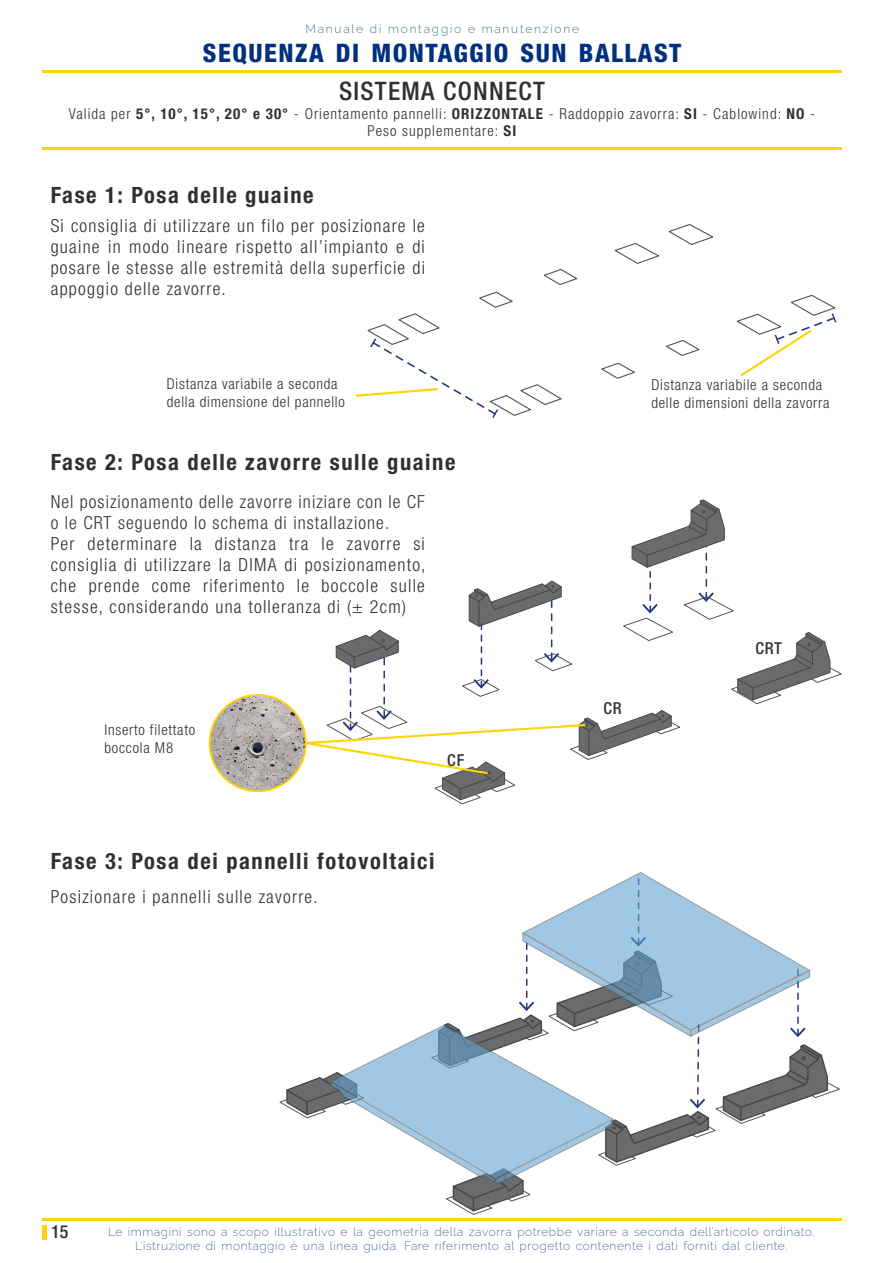
<style>
.page{position:relative;width:893px;height:1263px;background:#fff}
.page>*{position:absolute;margin:0;border:0;box-sizing:border-box;transform-origin:0 0}
.t1{font:800 condensed 25.5px "Helvetica Neue LT Pro";letter-spacing:.06em;color:#003080}
.t2{font:500 condensed 25.5px "Helvetica Neue LT Pro";letter-spacing:.05em;color:#303030}
.t3{font:700 condensed 22.5px "Helvetica Neue LT Pro";letter-spacing:.07em;color:#303030}
.t4{font:300 condensed 18px/21px "Helvetica Neue LT Pro";letter-spacing:.07em;color:#303030;text-align:justify}
.t5{font:300 condensed 18px/21px "Helvetica Neue LT Pro";letter-spacing:.06em;color:#353534}
.t6{font:500 condensed 18px "Helvetica Neue LT Pro";color:#303030}
.t7{font:500 condensed 16.5px "Helvetica Neue LT Pro";letter-spacing:.045em;color:#353534}
.t8{font:300 condensed 15px/18px "Helvetica Neue LT Pro";letter-spacing:.05em;color:#303030}
.t9{font:300 condensed 15px/16.5px "Helvetica Neue LT Pro";letter-spacing:.07em;color:#303030;text-align:center}
.t10{font:200 12px/13.5px "Raleway";letter-spacing:.05em;color:#20417a;text-align:center}
.t11{font:200 12px "Raleway";letter-spacing:.15em;color:#20417a}
.s1{font-weight:700}
</style>
<div class="page">
<hr style="left:43px;top:71px;width:799px;height:2px;background:#ffd400">
<hr style="left:43px;top:1225px;width:4px;height:14px;background:#ffd400">
<hr style="left:43px;top:1218px;width:799px;height:2px;background:#ffd400">
<svg style="left:367px;top:224px;width:469px;height:192px"></svg>
<svg style="left:287px;top:499px;width:438px;height:302px"></svg>
<img style="left:210px;top:695px;width:96px;height:96px;border-radius:48px">
<div style="left:209px;top:694px;width:98px;height:98px;border:2px solid #ffd400;border-radius:48px"></div>
<svg style="left:279px;top:1001px;width:561px;height:214px"></svg>
<svg style="left:521px;top:872px;width:291px;height:166px"></svg>
<hr style="left:42px;top:147px;width:800px;height:2px;background:#ffd400">
<svg style="left:355px;top:338px;width:143px;height:80px"></svg>
<svg style="left:738px;top:313px;width:98px;height:65px"></svg>
<svg style="left:736px;top:632px;width:95px;height:69px"></svg>
<p class="t11" style="left:305px;top:19px;width:275px">Manuale di montaggio e manutenzione</p>
<h1 class="t1" style="left:203px;top:37px;width:480px">SEQUENZA DI MONTAGGIO SUN BALLAST</h1>
<h1 class="t2" style="left:339px;top:75px;width:207px">SISTEMA CONNECT</h1>
<p class="t9" style="left:69px;top:105px;width:748px">Valida per <span class="s1">5°, 10°, 15°, 20° e 30°</span> - Orientamento pannelli: <span class="s1">ORIZZONTALE</span> - Raddoppio zavorra: <span class="s1">SI</span> - Cablowind: <span class="s1">NO</span> -<br>Peso supplementare: <span class="s1">SI</span></p>
<p class="t3" style="left:51px;top:181px;width:264px">Fase 1: Posa delle guaine</p>
<p class="t4" style="left:51px;top:214px;width:376px">Si consiglia di utilizzare un filo per posizionare le guaine in modo lineare rispetto all’impianto e di posare le stesse alle estremità della superficie di appoggio delle zavorre.</p>
<p class="t8" style="left:167px;top:375px;width:180px">Distanza variabile a seconda della dimensione del pannello</p>
<p class="t3" style="left:51px;top:448px;width:406px">Fase 2: Posa delle zavorre sulle guaine</p>
<p class="t5" style="left:51px;top:491px;width:376px">Nel posizionamento delle zavorre iniziare con le CF o le CRT seguendo lo schema di installazione.</p>
<p class="t4" style="left:51px;top:533px;width:376px">Per determinare la distanza tra le zavorre si consiglia di utilizzare la DIMA di posizionamento, che prende come riferimento le boccole sulle stesse, considerando una tolleranza di (± 2cm)</p>
<p class="t8" style="left:105px;top:720px;width:92px">Inserto filettato boccola M8</p>
<p class="t7" style="left:447px;top:750px;width:19px">CF</p>
<p class="t3" style="left:51px;top:847px;width:385px">Fase 3: Posa dei pannelli fotovoltaici</p>
<p class="t4" style="left:51px;top:886px;width:269px">Posizionare i pannelli sulle zavorre.</p>
<p class="t8" style="left:651px;top:376px;width:180px">Distanza variabile a seconda delle dimensioni della zavorra</p>
<p class="t7" style="left:603px;top:699px;width:20px">CR</p>
<p class="t7" style="left:755px;top:638px;width:28px">CRT</p>
<p class="t6" style="left:51px;top:1221px;width:19px">15</p>
<p class="t10" style="left:108px;top:1224px;width:708px">Le immagini sono a scopo illustrativo e la geometria della zavorra potrebbe variare a seconda dell’articolo ordinato.<br>L’istruzione di montaggio è una linea guida. Fare riferimento al progetto contenente i dati forniti dal cliente.</p>
</div>
